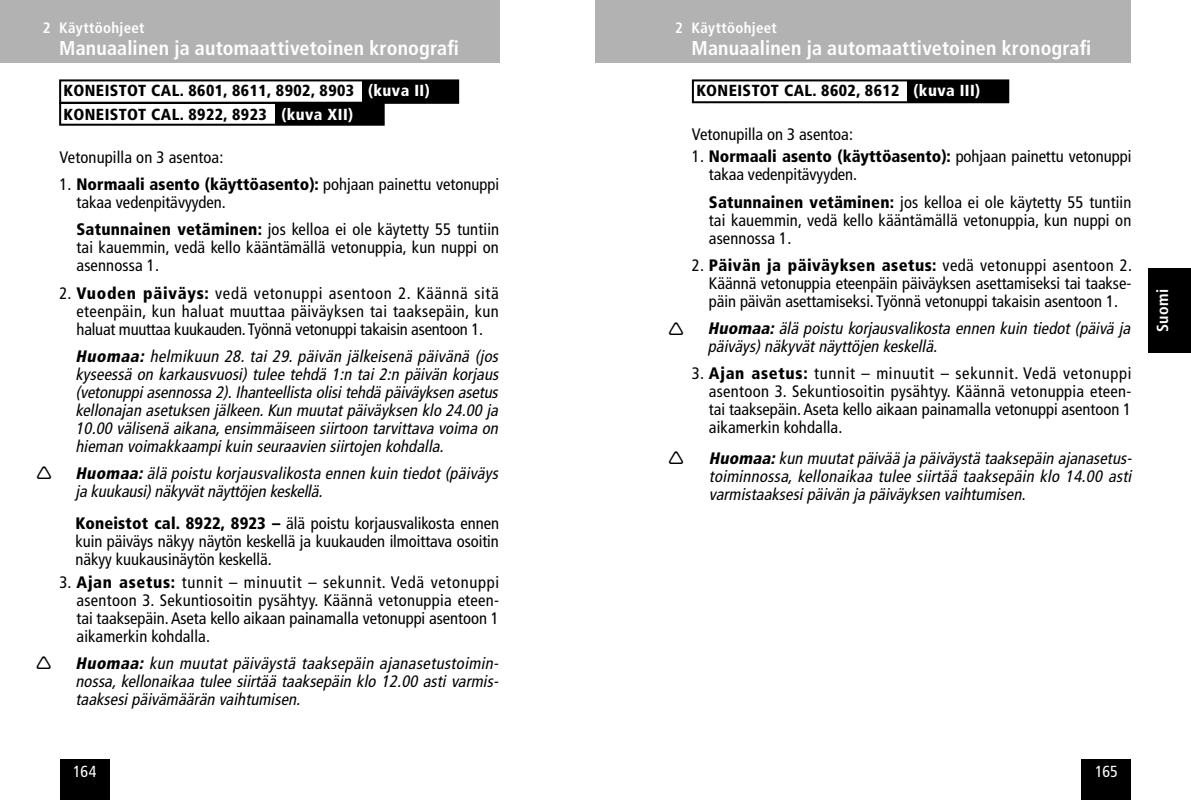
<style>
.page{position:relative;width:1191px;height:800px;background:#fff}
.page>*{position:absolute;margin:0;border:0;box-sizing:border-box;transform-origin:0 0}
.t1{font:700 condensed 20px "Frutiger LT Std";letter-spacing:.01em;color:#fff}
.t2{font:condensed 16.6px/18px "Frutiger LT Std";letter-spacing:-.005em;color:#000;text-align:justify}
.t3{font:italic condensed 16.6px/18px "Frutiger LT Std";letter-spacing:.005em;color:#000;text-align:justify}
.t4{font:900 condensed 16px/23.6px "Frutiger LT Std";letter-spacing:.03em;color:#000}
.t5{font:condensed 16px "Frutiger LT Std";letter-spacing:-.01em;color:#fff}
.t6{font:700 condensed 16px "Frutiger LT Std";letter-spacing:.02em;color:#fff}
.t7{font:700 condensed 15px "Frutiger LT Std";letter-spacing:.02em;color:#fff}
.s1{color:#fff}
.s2{font-weight:900}
</style>
<div class="page">
<div style="left:1081px;top:759px;width:50px;height:40px;background:#000"></div>
<div style="left:60px;top:759px;width:50px;height:40px;background:#000"></div>
<div style="left:1148px;top:268px;width:43px;height:84px;background:#000"></div>
<div style="left:0;top:0;width:499px;height:62px;background:#b3b2b2"></div>
<div style="left:362px;top:80px;width:95px;height:23px;background:#000"></div>
<div style="left:59px;top:79px;width:400px;height:25px;border:2px solid #000"></div>
<div style="left:275px;top:103px;width:108px;height:21px;background:#000"></div>
<div style="left:59px;top:102px;width:326px;height:24px;border:2px solid #000"></div>
<div style="left:907px;top:80px;width:100px;height:22px;background:#000"></div>
<div style="left:692px;top:79px;width:317px;height:24px;border:2px solid #000"></div>
<div style="left:595px;top:0;width:536px;height:62px;background:#b3b2b2"></div>
<p class="t7" style="left:43px;top:19px;width:103px">2 Käyttöohjeet</p>
<p class="t1" style="left:59px;top:36px;width:401px">Manuaalinen ja automaattivetoinen kronografi</p>
<p class="t7" style="left:675px;top:19px;width:103px">2 Käyttöohjeet</p>
<p class="t1" style="left:691px;top:36px;width:401px">Manuaalinen ja automaattivetoinen kronografi</p>
<p class="t4" style="left:64px;top:79px;width:368px">KONEISTOT CAL. 8601, 8611, 8902, 8903 <span class="s1">(kuva II)<br></span>KONEISTOT CAL. 8922, 8923 <span class="s1">(kuva XII)</span></p>
<p class="t4" style="left:696px;top:79px;width:285px">KONEISTOT CAL. 8602, 8612 <span class="s1">(kuva III)</span></p>
<p class="t2" style="left:692px;top:125px;width:163px">Vetonupilla on 3 asentoa:</p>
<p class="t2" style="left:709px;top:148px;width:424px;text-indent:-17px">1. <span class="s2">Normaali asento (käyttöasento):</span> pohjaan painettu vetonuppi takaa vedenpitävyyden.</p>
<p class="t2" style="left:709px;top:193px;width:424px"><span class="s2">Satunnainen vetäminen:</span> jos kelloa ei ole käytetty 55 tuntiin tai kauemmin, vedä kello kääntämällä vetonuppia, kun nuppi on asennossa 1.</p>
<p class="t2" style="left:709px;top:256px;width:424px;text-indent:-17px">2. <span class="s2">Päivän ja päiväyksen asetus:</span> vedä vetonuppi asentoon 2.<br>Käännä vetonuppia eteenpäin päiväyksen asettamiseksi tai taakse&shy;päin päivän asettamiseksi. Työnnä vetonuppi takaisin asentoon 1.</p>
<p class="t3" style="left:708px;top:319px;width:428px"><span class="s2">Huomaa:</span> älä poistu korjausvalikosta ennen kuin tiedot (päivä ja päiväys)näkyvätnäyttöjen keskellä.</p>
<p class="t2" style="left:709px;top:364px;width:424px;text-indent:-17px">3. <span class="s2">Ajan asetus:</span> tunnit – minuutit – sekunnit. Vedä vetonuppi asentoon 3. Sekuntiosoitin pysähtyy. Käännä vetonuppia eteen&shy;tai taaksepäin. Aseta kello aikaan painamalla vetonuppi asentoon 1 aikamerkin kohdalla.</p>
<p class="t3" style="left:709px;top:449px;width:428px"><span class="s2">Huomaa:</span>kun muutatpäivää ja päiväystä taaksepäin ajanasetus&shy;toiminnossa, kellonaikaa tulee siirtää taaksepäin klo 14.00 asti varmistaaksesipäivän ja päiväyksen vaihtumisen.</p>
<p class="t2" style="left:60px;top:148px;width:165px">Vetonupilla on 3 asentoa:</p>
<p class="t2" style="left:77px;top:175px;width:424px;text-indent:-17px">1. <span class="s2">Normaali asento (käyttöasento):</span> pohjaan painettu vetonuppi takaa vedenpitävyyden.</p>
<p class="t2" style="left:77px;top:220px;width:424px"><span class="s2">Satunnainen vetäminen:</span> jos kelloa ei ole käytetty 55 tuntiin tai kauemmin, vedä kello kääntämällä vetonuppia, kun nuppi on asennossa 1.</p>
<p class="t2" style="left:77px;top:284px;width:424px;text-indent:-17px">2. <span class="s2">Vuoden päiväys:</span> vedä vetonuppi asentoon 2. Käännä sitä eteenpäin, kun haluat muuttaa päiväyksen tai taaksepäin, kun haluat muuttaa kuukauden. Työnnä vetonuppi takaisin asentoon 1.</p>
<p class="t3" style="left:75px;top:347px;width:428px"><span class="s2">Huomaa:</span> helmikuun 28. tai 29. päivän jälkeisenä päivänä (jos kyseessä on karkausvuosi) tulee tehdä 1:n tai 2:n päivän korjaus (vetonuppiasennossa 2).Ihanteellista olisitehdä päiväyksen asetus kellonajan asetuksen jälkeen.Kun muutatpäiväyksen klo 24.00 ja 10.00 välisenä aikana,ensimmäiseen siirtoon tarvittava voima on hieman voimakkaampikuin seuraavien siirtojen kohdalla.</p>
<p class="t3" style="left:75px;top:464px;width:428px"><span class="s2">Huomaa:</span>älä poistu korjausvalikosta ennen kuin tiedot(päiväys ja kuukausi)näkyvätnäyttöjen keskellä.</p>
<p class="t2" style="left:76px;top:514px;width:425px"><span class="s2">Koneistot cal. 8922, 8923 –</span> älä poistu korjausvalikosta ennen kuin päiväys näkyy näytön keskellä ja kuukauden ilmoittava osoitin näkyy kuukausinäytön keskellä.</p>
<p class="t2" style="left:77px;top:573px;width:424px;text-indent:-17px">3. <span class="s2">Ajan asetus:</span> tunnit – minuutit – sekunnit. Vedä vetonuppi asentoon 3. Sekuntiosoitin pysähtyy. Käännä vetonuppia eteen&shy;tai taaksepäin. Aseta kello aikaan painamalla vetonuppi asentoon 1 aikamerkin kohdalla.</p>
<p class="t3" style="left:75px;top:654px;width:428px"><span class="s2">Huomaa:</span> kun muutat päiväystä taaksepäin ajanasetustoimin&shy;nossa, kellonaikaa tulee siirtää taaksepäin klo 12.00 asti varmis&shy;taaksesipäivämäärän vaihtumisen.</p>
<p class="t5" style="left:73px;top:762px;width:25px">164</p>
<p class="t5" style="left:1095px;top:762px;width:24px">165</p>
<p class="t6" style="left:1153px;top:332px;width:44px;rotate:-90deg">Suomi</p>
</div>
